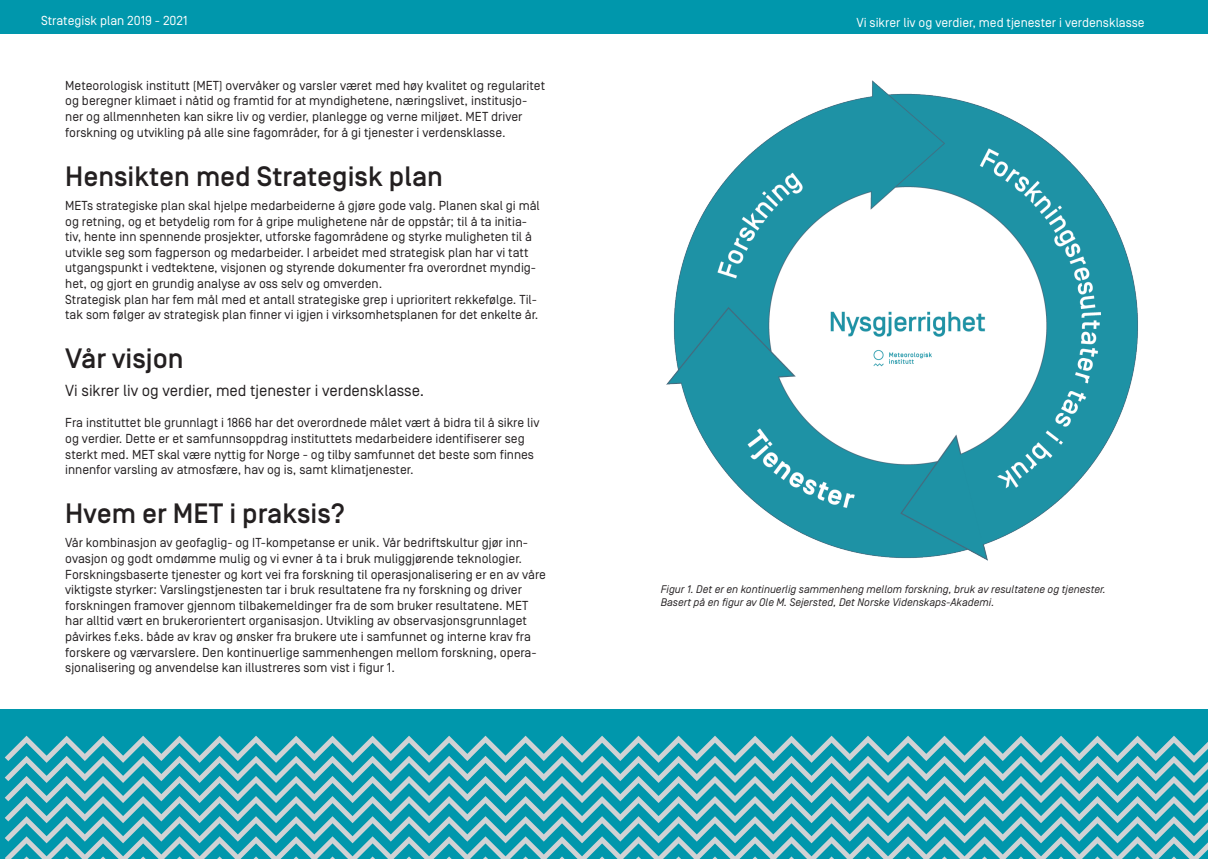
<style>
.page{position:relative;width:1208px;height:859px;background:#fff}
.page>*{position:absolute;margin:0;border:0;box-sizing:border-box;transform-origin:0 0}
.t1{font:500 28px "Simplon Norm";color:#231f20}
.t2{font:16px "Simplon Norm";color:#231f20}
.t3{font:13px/15.6px "Simplon Norm";color:#231f20}
.t4{font:13px "Simplon Norm";color:#fff}
.t5{font:italic 11px/13.2px "Simplon Norm";color:#231f20}
</style>
<div class="page">
<div style="left:0;top:709px;width:1208px;height:150px;background:#0097ac"></div>
<svg style="left:5px;top:736px;width:1203px;height:123px"></svg>
<div style="left:0;top:0;width:1208px;height:33px;background:#0097ac"></div>
<img style="left:666px;top:80px;width:472px;height:481px">
<p class="t4" style="left:41px;top:14px;width:148px">Strategisk plan 2019 - 2021</p>
<p class="t4" style="left:856px;top:15px;width:290px">Vi sikrer liv og verdier, med tjenester i verdensklasse</p>
<p class="t3" style="left:65px;top:78px;width:481px">Meteorologisk institutt (MET) overvåker og varsler været med høy kvalitet og regularitet og beregner klimaet i nåtid og framtid for at myndighetene, næringslivet, institusjo&shy;ner og allmennheten kan sikre liv og verdier, planlegge og verne miljøet. MET driver forskning og utvikling på alle sine fagområder, for å gi tjenester i verdensklasse.</p>
<h1 class="t1" style="left:65px;top:161px;width:379px">Hensikten med Strategisk plan</h1>
<p class="t3" style="left:65px;top:198px;width:476px">METs strategiske plan skal hjelpe medarbeiderne å gjøre gode valg. Planen skal gi mål og retning, og et betydelig rom for å gripe mulighetene når de oppstår; til å ta initia&shy;tiv, hente inn spennende prosjekter, utforske fagområdene og styrke muligheten til å utvikle seg som fagperson og medarbeider. I arbeidet med strategisk plan har vi tatt utgangspunkt i vedtektene, visjonen og styrende dokumenter fra overordnet myndig&shy;het, og gjort en grundig analyse av oss selv og omverden.<br>Strategisk plan har fem mål med et antall strategiske grep i uprioritert rekkefølge. Til&shy;tak som følger av strategisk plan finner vi igjen i virksomhetsplanen for det enkelte år.</p>
<h1 class="t1" style="left:65px;top:344px;width:120px">Vår visjon</h1>
<p class="t2" style="left:65px;top:382px;width:360px">Vi sikrer liv og verdier, med tjenester i verdensklasse.</p>
<p class="t3" style="left:65px;top:415px;width:476px">Fra instituttet ble grunnlagt i 1866 har det overordnede målet vært å bidra til å sikre liv og verdier. Dette er et samfunnsoppdrag instituttets medarbeidere identifiserer seg sterkt med. MET skal være nyttig for Norge - og tilby samfunnet det beste som finnes innenfor varsling av atmosfære, hav og is, samt klimatjenester.</p>
<h1 class="t1" style="left:65px;top:499px;width:281px">Hvem er MET i praksis?</h1>
<p class="t3" style="left:65px;top:535px;width:482px">Vår kombinasjon av geofaglig- og IT-kompetanse er unik. Vår bedriftskultur gjør inn&shy;ovasjon og godt omdømme mulig og vi evner å ta i bruk muliggjørende teknologier.<br>Forskningsbaserte tjenester og kort vei fra forskning til operasjonalisering er en av våre viktigste styrker: Varslingstjenesten tar i bruk resultatene fra ny forskning og driver forskningen framover gjennom tilbakemeldinger fra de som bruker resultatene. MET har alltid vært en brukerorientert organisasjon. Utvikling av observasjonsgrunnlaget påvirkes f.eks. både av krav og ønsker fra brukere ute i samfunnet og interne krav fra forskere og værvarslere. Den kontinuerlige sammenhengen mellom forskning, opera&shy;sjonalisering og anvendelse kan illustreres som vist i figur 1.</p>
<p class="t5" style="left:660px;top:583px;width:447px">Figur 1. Det er en kontinuerlig sammenheng mellom forskning, bruk av resultatene og tjenester.<br>Basert på en figur av Ole M. Sejersted, Det Norske Videnskaps-Akademi.</p>
</div>
